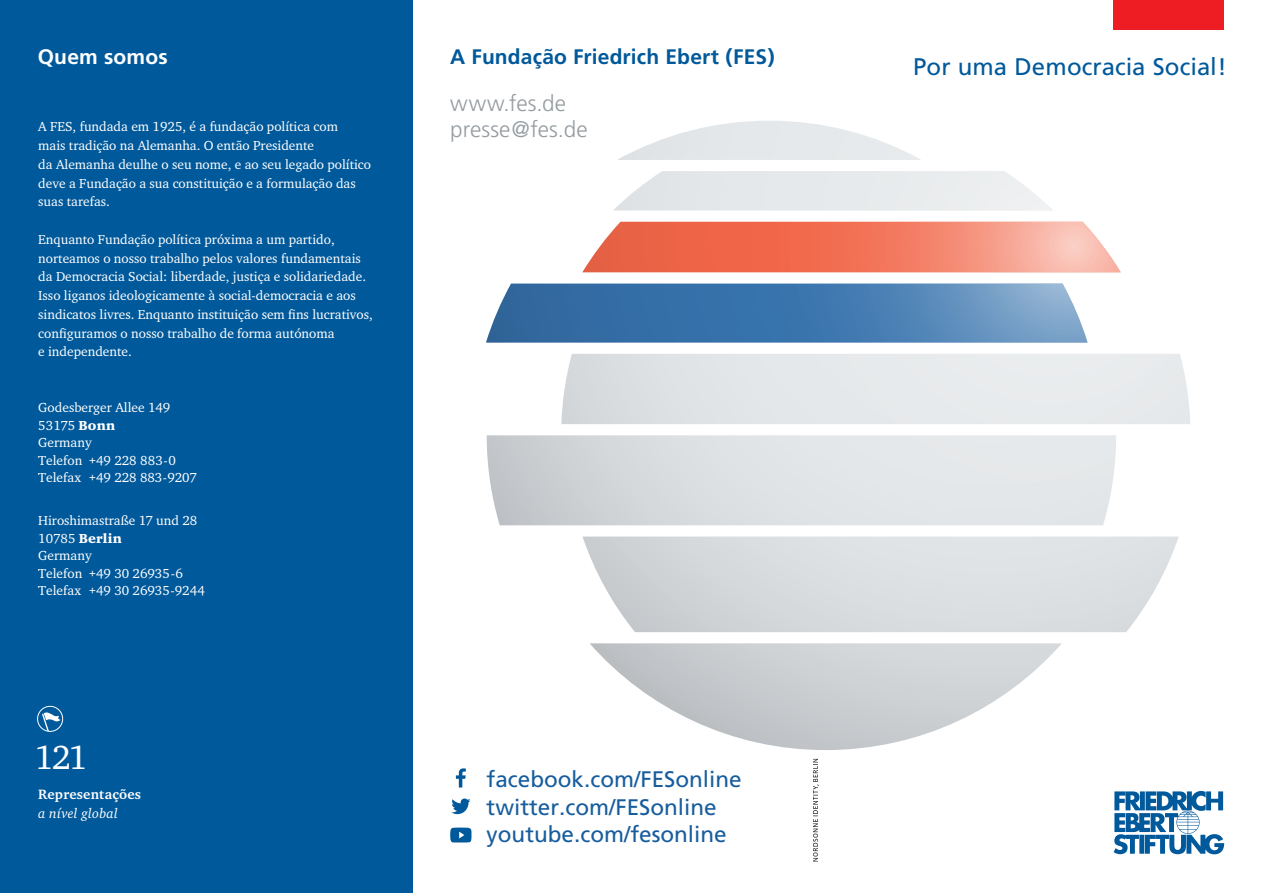
<style>
.page{position:relative;width:1263px;height:893px;background:#fff}
.page>*{position:absolute;margin:0;border:0;box-sizing:border-box;transform-origin:0 0}
.t1{font:34.5px "Charter EF";color:#fff}
.t2{font:24px "Frutiger CE";letter-spacing:.005em;color:#00599b}
.t3{font:22.5px/27.6px "Frutiger CE";color:#175d9e}
.t4{font:300 22.5px/25.8px "Frutiger CE";letter-spacing:.005em;color:#959ca1}
.t5{font:700 21px "Frutiger CE";letter-spacing:.005em;color:#00599b}
.t6{font:700 21px "Frutiger CE";letter-spacing:.01em;color:#fff}
.t7{font:700 13.95px "Charter EF";letter-spacing:.015em;color:#fff}
.t8{font:italic 13.95px "Charter EF";letter-spacing:.015em;color:#fff}
.t9{font:13.5px/18.8px "Charter EF";color:#fff}
.s1{font-weight:900}
</style>
<div class="page">
<div style="left:0;top:0;width:412px;height:893px;background:#00599b"></div>
<svg style="left:487px;top:151px;width:556px;height:599px"></svg>
<svg style="left:635px;top:121px;width:555px;height:542px"></svg>
<div style="left:1113px;top:0;width:111px;height:30px;background:#ee1d23"></div>
<svg style="left:1113px;top:791px;width:111px;height:63px"></svg>
<svg style="left:42px;top:712px;width:18px;height:19px"></svg>
<div style="left:37px;top:706px;width:26px;height:26px;border:1px solid #fff;border-radius:50%"></div>
<svg style="left:813px;top:759px;width:6px;height:102px"></svg>
<svg style="left:451px;top:798px;width:19px;height:16px"></svg>
<svg style="left:456px;top:768px;width:10px;height:19px"></svg>
<svg style="left:450px;top:827px;width:22px;height:15px"></svg>
<h3 class="t6" style="left:38px;top:44px;width:132px">Quem somos</h3>
<p class="t9" style="left:38px;top:117px;width:334px">A FES, fundada em 1925, é a fundação política com<br>mais tradição na Alemanha. O então Presidente<br>da Alemanha deulhe o seu nome, e ao seu legado político deve a Fundação a sua constituição e a formulação das suas tarefas.</p>
<p class="t9" style="left:38px;top:230px;width:336px">Enquanto Fundação política próxima a um partido, norteamos o nosso trabalho pelos valores fundamentais da Democracia Social: liberdade, justiça e solidariedade.<br>Isso liganos ideologicamente à social-democracia e aos sindicatos livres. Enquanto instituição sem fins lucrativos, configuramos o nosso trabalho de forma autónoma<br>e independente.</p>
<p class="t9" style="left:38px;top:399px;width:160px;line-height:17.5px">Godesberger Allee 149<br>53175 <span class="s1">Bonn<br></span>Germany<br>Telefon +49 228 883-0<br>Telefax +49 228 883-9207</p>
<p class="t9" style="left:38px;top:512px;width:168px;line-height:17.5px">Hiroshimastraße 17 und 28<br>10785 <span class="s1">Berlin<br></span>Germany<br>Telefon +49 30 26935-6<br>Telefax +49 30 26935-9244</p>
<h1 class="t1" style="left:35px;top:736px;width:54px">121</h1>
<p class="t7" style="left:38px;top:785px;width:105px">Representações</p>
<p class="t8" style="left:38px;top:804px;width:81px">a nível global</p>
<h3 class="t5" style="left:450px;top:44px;width:326px">A Fundação Friedrich Ebert (FES)</h3>
<h2 class="t2" style="left:913px;top:53px;width:315px">Por uma Democracia Social!</h2>
<h3 class="t4" style="left:450px;top:90px;width:139px">www.fes.de presse@fes.de</h3>
<h3 class="t3" style="left:487px;top:765px;width:257px">facebook.com/FESonline twitter.com/FESonline youtube.com/fesonline</h3>
</div>
